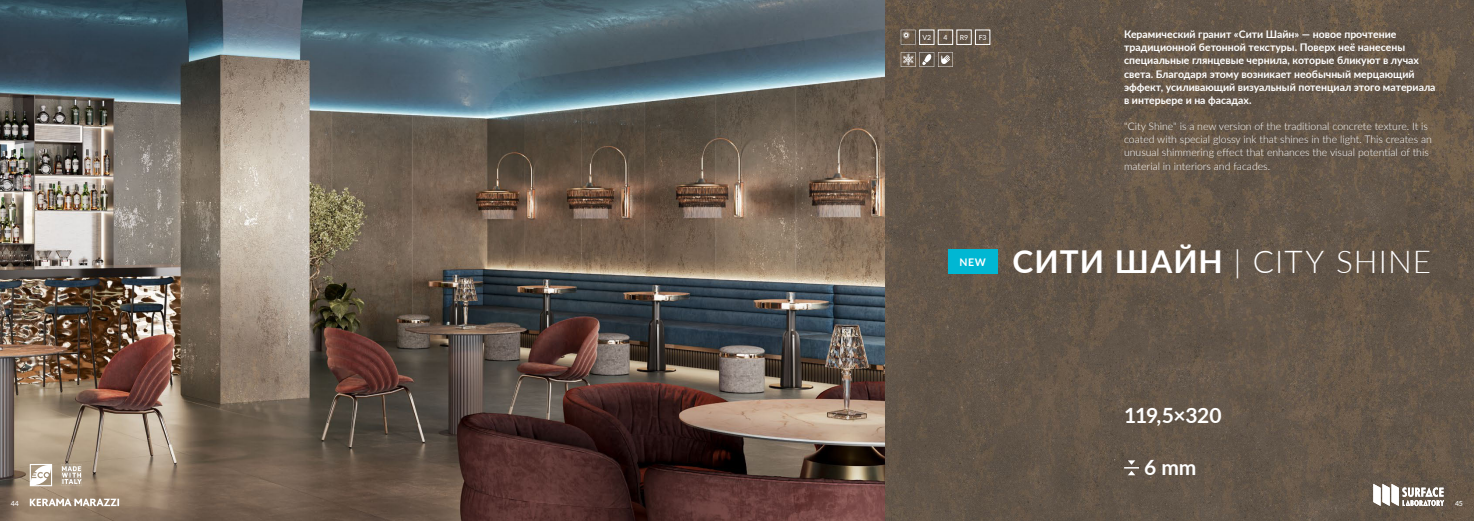
<style>
.page{position:relative;width:1474px;height:521px;background:#fff}
.page>*{position:absolute;margin:0;border:0;box-sizing:border-box;transform-origin:0 0}
.t1{font:300 31.5px "Lato";letter-spacing:.035em;color:#fff}
.t2{font:700 21px "Lato";letter-spacing:-.02em;color:#fff}
.t3{font:700 10.5px/13.1px "Lato";color:#fff}
.t4{font:300 10.5px/13.1px "Lato";color:#fff}
.t5{font:7px "Lato";color:#fff}
.t6{font:500 7px "Lato";color:#fff}
.s1{font-weight:700}
</style>
<div class="page">
<img style="left:0;top:0;width:885px;height:521px">
<svg style="left:885px;top:0;width:588px;height:521px;background:#645648"></svg>
<svg style="left:1124px;top:460px;width:14px;height:15px"></svg>
<svg style="left:900px;top:52px;width:52px;height:15px"></svg>
<div style="left:919px;top:30px;width:15px;height:15px;border:1px solid #fff"></div>
<div style="left:938px;top:30px;width:14px;height:15px;border:1px solid #fff"></div>
<div style="left:956px;top:30px;width:15px;height:15px;border:1px solid #fff"></div>
<div style="left:975px;top:30px;width:15px;height:15px;border:1px solid #fff"></div>
<svg style="left:900px;top:30px;width:15px;height:15px"></svg>
<svg style="left:30px;top:464px;width:22px;height:22px"></svg>
<svg style="left:61px;top:464px;width:21px;height:22px"></svg>
<div style="left:947px;top:249px;width:50px;height:25px;background:#00b7d3"></div>
<svg style="left:30px;top:499px;width:89px;height:7px"></svg>
<svg style="left:1373px;top:484px;width:71px;height:22px"></svg>
<p class="t5" style="left:922px;top:34px;width:10px">V2</p>
<p class="t5" style="left:943px;top:34px;width:6px">4</p>
<p class="t5" style="left:959px;top:32px;width:10px">R9</p>
<p class="t5" style="left:978px;top:34px;width:9px">F3</p>
<p class="t3" style="left:1124px;top:27px;width:313px">Керамический гранит «Сити Шайн» — новое прочтение традиционной бетонной текстуры. Поверх неё нанесены специальные глянцевые чернила, которые бликуют в лучах света. Благодаря этому возникает необычный мерцающий эффект, усиливающий визуальный потенциал этого материала в интерьере и на фасадах.</p>
<p class="t4" style="left:1124px;top:120px;width:309px">"City Shine" is a new version of the traditional concrete texture. It is coated with special glossy ink that shines in the light. This creates an unusual shimmering effect that enhances the visual potential of this material in interiors and facades.</p>
<p class="t3" style="left:959px;top:256px;width:28px">NEW</p>
<h1 class="t1" style="left:1012px;top:249px;width:420px"><span class="s1">СИТИ ШАЙН</span> | CITY SHINE</h1>
<h2 class="t2" style="left:1124px;top:406px;width:99px">119,5×320</h2>
<h2 class="t2" style="left:1144px;top:459px;width:54px">6 mm</h2>
<p class="t6" style="left:11px;top:501px;width:10px">44</p>
<p class="t6" style="left:1454px;top:501px;width:9px">45</p>
</div>
